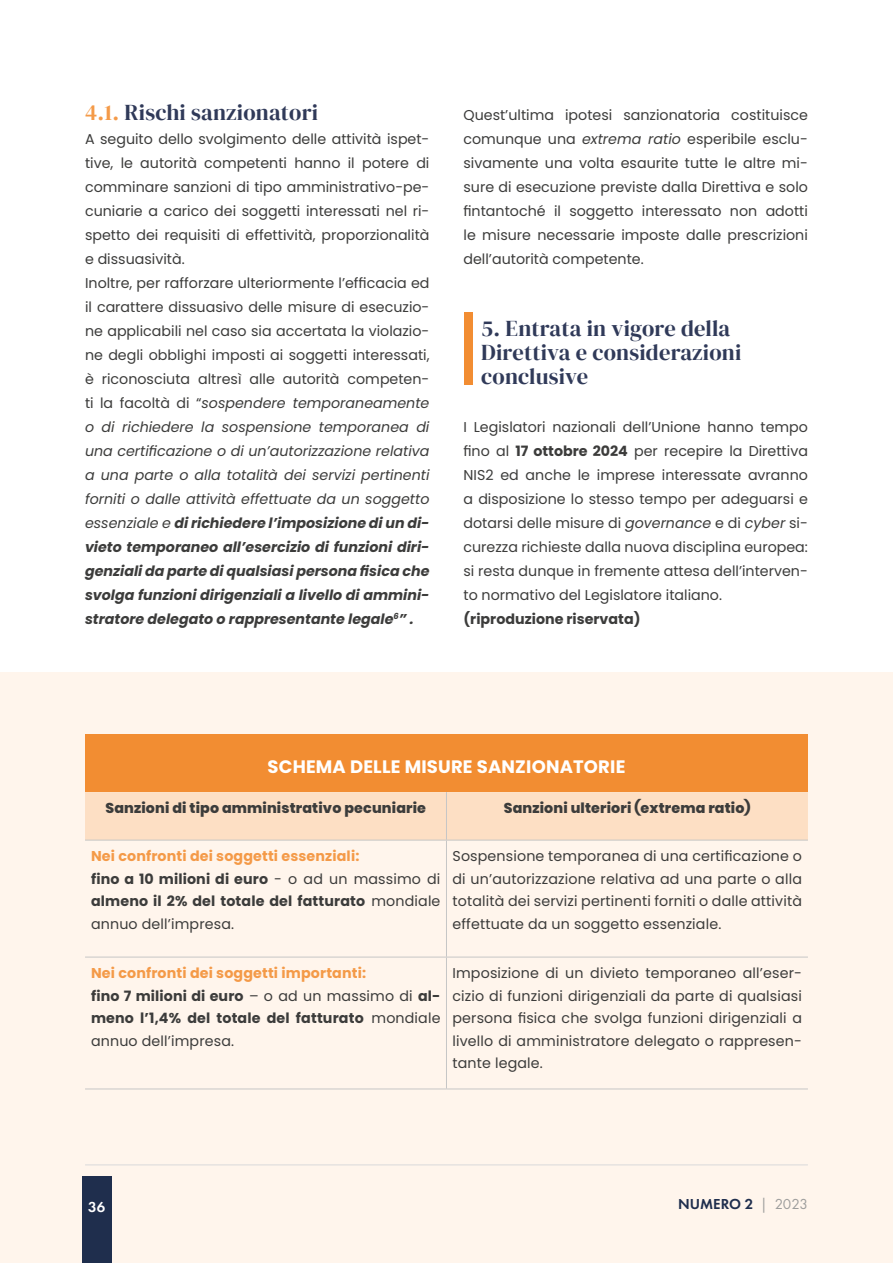
<style>
.page{position:relative;width:893px;height:1263px;background:#fff}
.page>*{position:absolute;margin:0;border:0;box-sizing:border-box;transform-origin:0 0}
.t1{font:22.5px/24px "DM Serif Display";letter-spacing:.01em;color:#303a59}
.t2{font:700 18px "Poppins";letter-spacing:.01em;color:#fff}
.t3{font:600 15px "Futura PT";color:#1f2e4d}
.t4{font:600 15px "Futura PT";color:#fff}
.t5{font:14.25px/24px "Poppins";color:#3c3c3b;text-align:justify}
.t6{font:700 14.25px/22.5px "Poppins";letter-spacing:.01em;color:#3c3c3b}
.t7{font:800 14.25px "Poppins";letter-spacing:.01em;color:#3c3c3b}
.s1{color:#f49a48}
.s2{font-style:italic}
.s3{font-weight:700;font-style:italic}
.s4{font-weight:700}
.s5{font-weight:400}
.s6{font-weight:400;color:#9d9d9c}
</style>
<div class="page">
<div style="left:0;top:672px;width:893px;height:591px;background:#fff5ec"></div>
<div style="left:82px;top:1176px;width:30px;height:87px;background:#1f2e4d"></div>
<hr style="left:85px;top:1164px;width:723px;height:1px;background:#dadada">
<div style="left:85px;top:734px;width:723px;height:58px;background:#f28d32"></div>
<div style="left:85px;top:792px;width:723px;height:48px;background:#fddfc4"></div>
<hr style="left:85px;top:840px;width:361px;height:1px;background:#c6c6c6">
<hr style="left:446px;top:840px;width:362px;height:1px;background:#c6c6c6">
<hr style="left:85px;top:957px;width:361px;height:1px;background:#c6c6c6">
<hr style="left:446px;top:957px;width:362px;height:1px;background:#c6c6c6">
<hr style="left:85px;top:1088px;width:361px;height:1px;background:#c6c6c6">
<hr style="left:446px;top:1088px;width:362px;height:1px;background:#c6c6c6">
<hr style="left:446px;top:792px;width:1px;height:48px;background:#c6c6c6">
<hr style="left:446px;top:840px;width:1px;height:117px;background:#c6c6c6">
<hr style="left:446px;top:957px;width:1px;height:131px;background:#c6c6c6">
<div style="left:464px;top:312px;width:8px;height:72px;background:#f28d32"></div>
<h1 class="t1" style="left:85px;top:101px;width:235px"><span class="s1">4.1.</span> Rischi sanzionatori</h1>
<p class="t5" style="left:85px;top:127px;width:346px;text-align:left">A seguito dello svolgimento delle attività ispet&shy;tive, le autorità competenti hanno il potere di comminare sanzioni di tipo amministrativo-pe&shy;cuniarie a carico dei soggetti interessati nel ri&shy;spetto dei requisiti di effettività, proporzionalità e dissuasività.<br>Inoltre, per rafforzare ulteriormente l’efficacia ed il carattere dissuasivo delle misure di esecuzio&shy;ne applicabili nel caso sia accertata la violazio&shy;ne degli obblighi imposti ai soggetti interessati, è riconosciuta altresì alle autorità competen&shy;ti la facoltà di “<span class="s2">sospendere temporaneamente o di richiedere la sospensione temporanea di una certificazione o di un’autorizzazione relativa a una parte o alla totalità dei servizi pertinenti forniti o dalle attività effettuate da un soggetto essenziale e</span> <span class="s3">di richiedere l’imposizione di un di&shy;vieto temporaneo all’esercizio di funzioni diri&shy;genziali da parte di qualsiasi persona fisica che svolga funzioni dirigenziali a livello di ammini&shy;stratore delegato o rappresentante legale</span><sup>6</sup><span class="s3">” .</span></p>
<p class="t5" style="left:463px;top:103px;width:346px">Quest’ultima ipotesi sanzionatoria costituisce comunque una <span class="s2">extrema ratio</span> esperibile esclu&shy;sivamente una volta esaurite tutte le altre mi&shy;sure di esecuzione previste dalla Direttiva e solo fintantoché il soggetto interessato non adotti le misure necessarie imposte dalle prescrizioni dell’autorità competente.</p>
<h1 class="t1" style="left:481px;top:317px;width:262px">5. Entrata in vigore della<br>Direttiva e considerazioni conclusive</h1>
<p class="t5" style="left:463px;top:415px;width:346px">I Legislatori nazionali dell’Unione hanno tempo fino al <span class="s4">17 ottobre 2024</span> per recepire la Direttiva NIS2 ed anche le imprese interessate avranno a disposizione lo stesso tempo per adeguarsi e dotarsi delle misure di <span class="s2">governance</span> e di <span class="s2">cyber</span> si&shy;curezza richieste dalla nuova disciplina europea: si resta dunque in fremente attesa dell’interven&shy;to normativo del Legislatore italiano.</p>
<p class="t6" style="left:463px;top:608px;width:178px">(riproduzione riservata)</p>
<p class="t2" style="left:268px;top:756px;width:359px">SCHEMA DELLE MISURE SANZIONATORIE</p>
<p class="t7" style="left:105px;top:800px;width:322px">Sanzioni di tipo amministrativo pecuniarie</p>
<p class="t7" style="left:504px;top:800px;width:248px">Sanzioni ulteriori (extrema ratio)</p>
<p class="t6" style="left:91px;top:845px;width:351px"><span class="s1">Nei confronti dei soggetti essenziali:<br></span>fino a 10 milioni di euro <span class="s5">- o ad un massimo di </span>almeno il 2% del totale del fatturato <span class="s5">mondiale annuo dell’impresa.</span></p>
<p class="t5" style="left:452px;top:845px;width:351px;line-height:22.5px">Sospensione temporanea di una certificazione o di un’autorizzazione relativa ad una parte o alla totalità dei servizi pertinenti forniti o dalle attività effettuate da un soggetto essenziale.</p>
<p class="t6" style="left:91px;top:962px;width:351px"><span class="s1">Nei confronti dei soggetti importanti:<br></span>fino 7 milioni di euro <span class="s5">– o ad un massimo di</span> al&shy;meno l’1,4% del totale del fatturato <span class="s5">mondiale annuo dell’impresa.</span></p>
<p class="t5" style="left:452px;top:962px;width:351px;line-height:22.5px">Imposizione di un divieto temporaneo all’eser&shy;cizio di funzioni dirigenziali da parte di qualsiasi persona fisica che svolga funzioni dirigenziali a livello di amministratore delegato o rappresen&shy;tante legale.</p>
<p class="t4" style="left:88px;top:1197px;width:19px">36</p>
<p class="t3" style="left:678px;top:1194px;width:131px">NUMERO 2 <span class="s6">| 2023</span></p>
</div>
